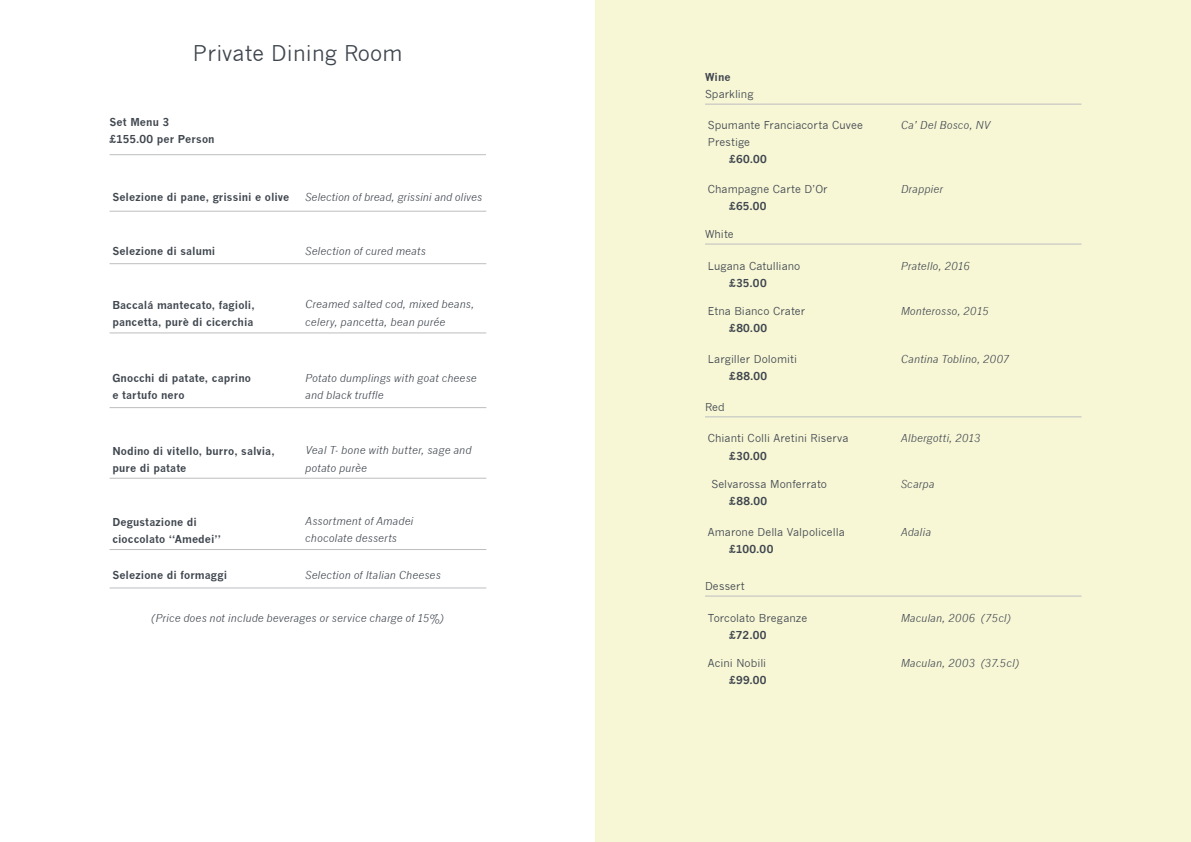
<style>
.page{position:relative;width:1191px;height:842px;background:#fff}
.page>*{position:absolute;margin:0;border:0;box-sizing:border-box;transform-origin:0 0}
.t1{font:21.2px "News Gothic";letter-spacing:.01em;color:#3f464e}
.t2{font:italic 10.7px/17.1px "News Gothic";letter-spacing:.01em;color:#3f464e}
.t3{font:700 10.7px/17.1px "News Gothic";letter-spacing:.01em;color:#3f464e}
.t4{font:10.7px/17.1px "News Gothic";letter-spacing:.005em;color:#3f464e}
</style>
<div class="page">
<div style="left:595px;top:0;width:596px;height:842px;background:#f7f6d5"></div>
<hr style="left:109px;top:154px;width:377px;height:1px;background:#bcbec0">
<hr style="left:109px;top:211px;width:377px;height:1px;background:#bcbec0">
<hr style="left:109px;top:263px;width:377px;height:1px;background:#bcbec0">
<hr style="left:109px;top:333px;width:377px;height:1px;background:#bcbec0">
<hr style="left:109px;top:407px;width:377px;height:1px;background:#bcbec0">
<hr style="left:109px;top:478px;width:377px;height:1px;background:#bcbec0">
<hr style="left:109px;top:549px;width:377px;height:1px;background:#bcbec0">
<hr style="left:109px;top:588px;width:377px;height:1px;background:#bcbec0">
<hr style="left:705px;top:417px;width:376px;height:1px;background:#bcbec0">
<hr style="left:705px;top:596px;width:376px;height:1px;background:#bcbec0">
<hr style="left:705px;top:104px;width:376px;height:1px;background:#bcbec0">
<hr style="left:705px;top:244px;width:376px;height:1px;background:#bcbec0">
<h1 class="t1" style="left:193px;top:41px;width:211px">Private Dining Room</h1>
<p class="t3" style="left:109px;top:113px;width:107px">Set Menu 3 £155.00 per Person</p>
<p class="t3" style="left:112px;top:188px;width:178px">Selezione di pane, grissini e olive</p>
<p class="t2" style="left:305px;top:188px;width:178px">Selection of bread, grissini and olives</p>
<p class="t3" style="left:112px;top:242px;width:104px">Selezione di salumi</p>
<p class="t2" style="left:305px;top:242px;width:122px">Selection of cured meats</p>
<p class="t3" style="left:112px;top:296px;width:144px">Baccalá mantecato, fagioli, pancetta, purè di cicerchia</p>
<p class="t2" style="left:305px;top:296px;width:171px">Creamed salted cod, mixed beans, celery, pancetta, bean purée</p>
<p class="t3" style="left:112px;top:370px;width:140px">Gnocchi di patate, caprino e tartufo nero</p>
<p class="t2" style="left:305px;top:370px;width:173px">Potato dumplings with goat cheese and black truffle</p>
<p class="t3" style="left:112px;top:442px;width:164px">Nodino di vitello, burro, salvia, pure di patate</p>
<p class="t2" style="left:305px;top:442px;width:168px">Veal T- bone with butter, sage and potato purèe</p>
<p class="t3" style="left:112px;top:513px;width:110px">Degustazione di cioccolato “Amedei”</p>
<p class="t2" style="left:305px;top:513px;width:110px">Assortment of Amadei chocolate desserts</p>
<p class="t3" style="left:112px;top:567px;width:116px">Selezione di formaggi</p>
<p class="t2" style="left:305px;top:567px;width:137px">Selection of Italian Cheeses</p>
<p class="t2" style="left:152px;top:610px;width:294px">(Price does not include beverages or service charge of 15%)</p>
<p class="t3" style="left:705px;top:68px;width:27px">Wine</p>
<p class="t4" style="left:705px;top:86px;width:50px">Sparkling</p>
<p class="t4" style="left:708px;top:116px;width:156px">Spumante Franciacorta Cuvee<br>Prestige</p>
<p class="t3" style="left:729px;top:150px;width:39px">£60.00</p>
<p class="t2" style="left:900px;top:116px;width:91px">Ca’ Del Bosco, NV</p>
<p class="t4" style="left:708px;top:180px;width:121px">Champagne Carte D’Or</p>
<p class="t3" style="left:729px;top:197px;width:39px">£65.00</p>
<p class="t2" style="left:900px;top:180px;width:44px">Drappier</p>
<p class="t4" style="left:705px;top:226px;width:30px">White</p>
<p class="t4" style="left:708px;top:257px;width:94px">Lugana Catulliano</p>
<p class="t3" style="left:729px;top:274px;width:39px">£35.00</p>
<p class="t2" style="left:900px;top:257px;width:71px">Pratello, 2016</p>
<p class="t4" style="left:708px;top:302px;width:99px">Etna Bianco Crater</p>
<p class="t3" style="left:729px;top:319px;width:39px">£80.00</p>
<p class="t2" style="left:900px;top:302px;width:90px">Monterosso, 2015</p>
<p class="t4" style="left:708px;top:350px;width:91px">Largiller Dolomiti</p>
<p class="t3" style="left:729px;top:367px;width:40px">£88.00</p>
<p class="t2" style="left:900px;top:350px;width:110px">Cantina Toblino, 2007</p>
<p class="t4" style="left:705px;top:398px;width:21px">Red</p>
<p class="t4" style="left:708px;top:430px;width:142px">Chianti Colli Aretini Riserva</p>
<p class="t3" style="left:729px;top:447px;width:39px">£30.00</p>
<p class="t2" style="left:900px;top:430px;width:82px">Albergotti, 2013</p>
<p class="t4" style="left:711px;top:475px;width:117px">Selvarossa Monferrato</p>
<p class="t3" style="left:729px;top:492px;width:40px">£88.00</p>
<p class="t2" style="left:900px;top:475px;width:35px">Scarpa</p>
<p class="t4" style="left:708px;top:523px;width:138px">Amarone Della Valpolicella</p>
<p class="t3" style="left:729px;top:540px;width:46px">£100.00</p>
<p class="t2" style="left:900px;top:523px;width:32px">Adalia</p>
<p class="t4" style="left:705px;top:578px;width:41px">Dessert</p>
<p class="t4" style="left:708px;top:609px;width:101px">Torcolato Breganze</p>
<p class="t3" style="left:729px;top:626px;width:39px">£72.00</p>
<p class="t2" style="left:900px;top:609px;width:112px">Maculan, 2006 (75cl)</p>
<p class="t4" style="left:708px;top:654px;width:60px">Acini Nobili</p>
<p class="t3" style="left:729px;top:671px;width:39px">£99.00</p>
<p class="t2" style="left:900px;top:654px;width:120px">Maculan, 2003 (37.5cl)</p>
</div>
